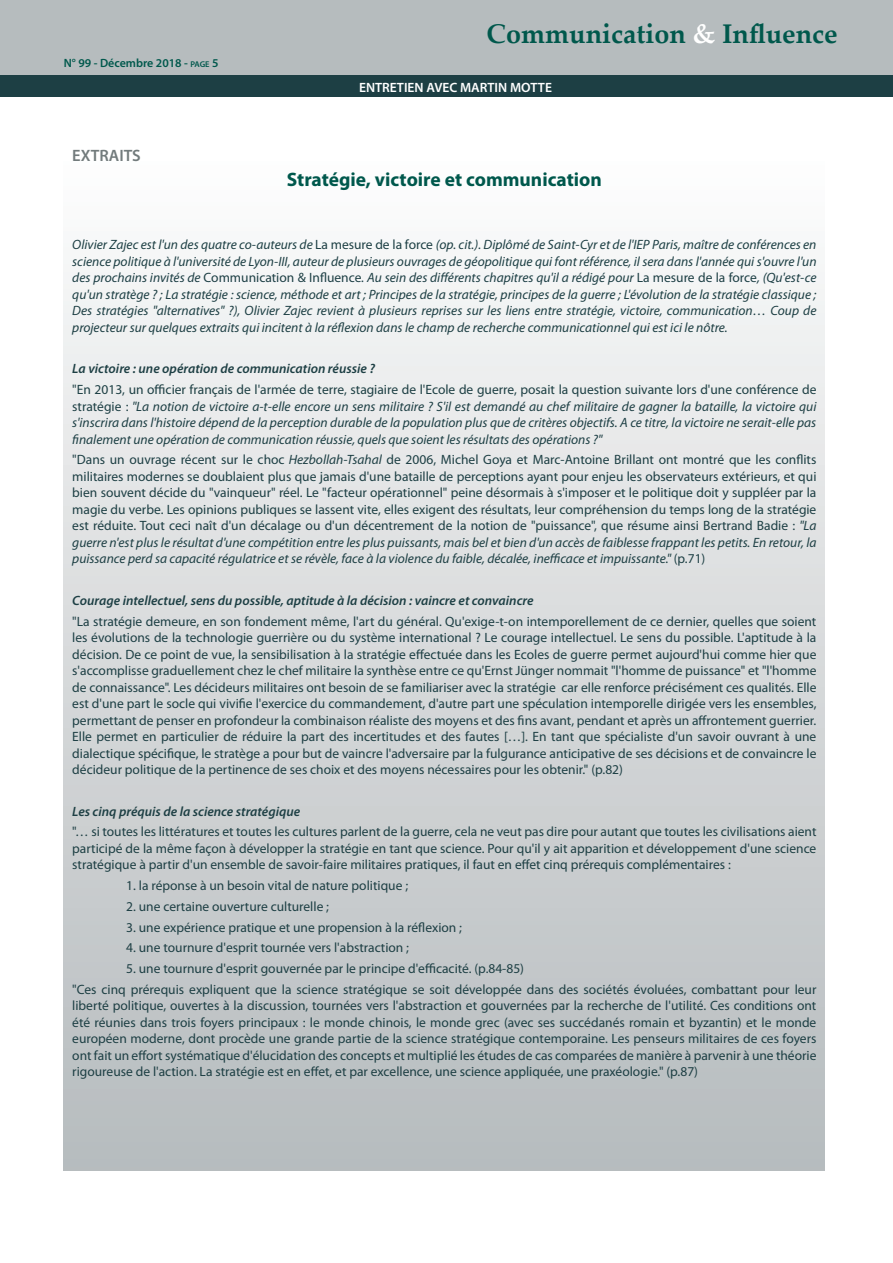
<style>
.page{position:relative;width:893px;height:1263px;background:#fff}
.page>*{position:absolute;margin:0;border:0;box-sizing:border-box;transform-origin:0 0}
.t1{font:700 27px "Palatino Linotype";color:#00584c}
.Titre_article_P1-4{font:700 19.5px "Myriad Pro";color:#00584c}
.Titre_colonnes{font:600 16.5px "Myriad Pro";color:#727b7c}
.Style_de_paragraphe{font:13.5px/16.5px "Myriad Pro";color:#1d3f44;text-align:justify}
.Style_de_paragraphe-2{font:italic 13.5px/16.5px "Myriad Pro";color:#1d3f44;text-align:justify}
.Style_de_paragraphe-3{font:italic 600 13.5px "Myriad Pro";color:#1d3f44}
.t2{font:600 13.5px "Myriad Pro";color:#fff}
.t3{font:600 12px "Myriad Pro";color:#00584c}
.s1{font-size:8.4px}
.s2{color:#fff}
.s3{font-style:normal}
.s4{font-style:italic}
</style>
<div class="page">
<div style="left:0;top:0;width:893px;height:74px;background:#b6bcbe"></div>
<div style="left:0;top:76px;width:893px;height:21px;background:#1d3f44"></div>
<div style="left:64px;top:123px;width:761px;height:1047px;background:linear-gradient(to bottom,#fff,#b4b9bc)"></div>
<p class="t3" style="left:64px;top:55px;width:156px">N° 99 - Décembre 2018 - <span class="s1">page</span> 5</p>
<p class="Titre_colonnes" style="left:72px;top:145px;width:70px">EXTRAITS</p>
<p class="t1" style="left:487px;top:14px;width:353px">Communication <span class="s2">&amp;</span> Influence</p>
<p class="t2" style="left:359px;top:79px;width:194px">ENTRETIEN AVEC MARTIN MOTTE</p>
<p class="Titre_article_P1-4" style="left:287px;top:167px;width:317px">Stratégie, victoire et communication</p>
<p class="Style_de_paragraphe-2" style="left:72px;top:236px;width:746px">Olivier Zajec est l'un des quatre co-auteurs de <span class="s3">La mesure de la force</span> (op. cit.). Diplômé de Saint-Cyr et de l'IEP Paris, maître de conférences en science politique à l'université de Lyon-III, auteur de plusieurs ouvrages de géopolitique qui font référence, il sera dans l'année qui s'ouvre l'un des prochains invités de <span class="s3">Communication &amp; Influence</span>. Au sein des différents chapitres qu'il a rédigé pour <span class="s3">La mesure de la force</span>, (Qu'est-ce qu'un stratège ? ; La stratégie : science, méthode et art ; Principes de la stratégie, principes de la guerre ; L'évolution de la stratégie classique ; Des stratégies "alternatives" ?), Olivier Zajec revient à plusieurs reprises sur les liens entre stratégie, victoire, communication… Coup de projecteur sur quelques extraits qui incitent à la réflexion dans le champ de recherche communicationnel qui est ici le nôtre.</p>
<p class="Style_de_paragraphe-3" style="left:72px;top:360px;width:304px">La victoire : une opération de communication réussie ?</p>
<p class="Style_de_paragraphe-2" style="left:72px;top:381px;width:746px"><span class="s3">"En 2013, un officier français de l'armée de terre, stagiaire de l'Ecole de guerre, posait la question suivante lors d'une conférence de stratégie :</span> "La notion de victoire a-t-elle encore un sens militaire ? S'il est demandé au chef militaire de gagner la bataille, la victoire qui s'inscrira dans l'histoire dépend de la perception durable de la population plus que de critères objectifs. A ce titre, la victoire ne serait-elle pas finalement une opération de communication réussie, quels que soient les résultats des opérations ?"</p>
<p class="Style_de_paragraphe" style="left:72px;top:451px;width:746px">"Dans un ouvrage récent sur le choc <span class="s4">Hezbollah-Tsahal</span> de 2006, Michel Goya et Marc-Antoine Brillant ont montré que les conflits militaires modernes se doublaient plus que jamais d'une bataille de perceptions ayant pour enjeu les observateurs extérieurs, et qui bien souvent décide du "vainqueur" réel. Le "facteur opérationnel" peine désormais à s'imposer et le politique doit y suppléer par la magie du verbe. Les opinions publiques se lassent vite, elles exigent des résultats, leur compréhension du temps long de la stratégie est réduite. Tout ceci naît d'un décalage ou d'un décentrement de la notion de "puissance", que résume ainsi Bertrand Badie : <span class="s4">"La guerre n'est plus le résultat d'une compétition entre les plus puissants, mais bel et bien d'un accès de faiblesse frappant les petits. En retour, la puissance perd sa capacité régulatrice et se révèle, face à la violence du faible, décalée, inefficace et impuissante."</span> (p.71)</p>
<p class="Style_de_paragraphe-3" style="left:72px;top:592px;width:463px">Courage intellectuel, sens du possible, aptitude à la décision : vaincre et convaincre</p>
<p class="Style_de_paragraphe" style="left:72px;top:612px;width:746px">"La stratégie demeure, en son fondement même, l'art du général. Qu'exige-t-on intemporellement de ce dernier, quelles que soient les évolutions de la technologie guerrière ou du système international ? Le courage intellectuel. Le sens du possible. L'aptitude à la décision. De ce point de vue, la sensibilisation à la stratégie effectuée dans les Ecoles de guerre permet aujourd'hui comme hier que s'accomplisse graduellement chez le chef militaire la synthèse entre ce qu'Ernst Jünger nommait "l'homme de puissance" et "l'homme de connaissance". Les décideurs militaires ont besoin de se familiariser avec la stratégie car elle renforce précisément ces qualités. Elle est d'une part le socle qui vivifie l'exercice du commandement, d'autre part une spéculation intemporelle dirigée vers les ensembles, permettant de penser en profondeur la combinaison réaliste des moyens et des fins avant, pendant et après un affrontement guerrier.<br>Elle permet en particulier de réduire la part des incertitudes et des fautes […]. En tant que spécialiste d'un savoir ouvrant à une dialectique spécifique, le stratège a pour but de vaincre l'adversaire par la fulgurance anticipative de ses décisions et de convaincre le décideur politique de la pertinence de ses choix et des moyens nécessaires pour les obtenir." (p.82)</p>
<p class="Style_de_paragraphe-3" style="left:72px;top:802px;width:230px">Les cinq préquis de la science stratégique</p>
<p class="Style_de_paragraphe" style="left:72px;top:823px;width:746px">"… si toutes les littératures et toutes les cultures parlent de la guerre, cela ne veut pas dire pour autant que toutes les civilisations aient participé de la même façon à développer la stratégie en tant que science. Pour qu'il y ait apparition et développement d'une science stratégique à partir d'un ensemble de savoir-faire militaires pratiques, il faut en effet cinq prérequis complémentaires :</p>
<p class="Style_de_paragraphe" style="left:126px;top:877px;width:283px">1. la réponse à un besoin vital de nature politique ;</p>
<p class="Style_de_paragraphe" style="left:126px;top:898px;width:204px">2. une certaine ouverture culturelle ;</p>
<p class="Style_de_paragraphe" style="left:126px;top:918px;width:337px">3. une expérience pratique et une propension à la réflexion ;</p>
<p class="Style_de_paragraphe" style="left:126px;top:939px;width:284px">4. une tournure d'esprit tournée vers l'abstraction ;</p>
<p class="Style_de_paragraphe" style="left:126px;top:960px;width:399px">5. une tournure d'esprit gouvernée par le principe d'efficacité. (p.84-85)</p>
<p class="Style_de_paragraphe" style="left:72px;top:981px;width:746px">"Ces cinq prérequis expliquent que la science stratégique se soit développée dans des sociétés évoluées, combattant pour leur liberté politique, ouvertes à la discussion, tournées vers l'abstraction et gouvernées par la recherche de l'utilité. Ces conditions ont été réunies dans trois foyers principaux : le monde chinois, le monde grec (avec ses succédanés romain et byzantin) et le monde européen moderne, dont procède une grande partie de la science stratégique contemporaine. Les penseurs militaires de ces foyers ont fait un effort systématique d'élucidation des concepts et multiplié les études de cas comparées de manière à parvenir à une théorie rigoureuse de l'action. La stratégie est en effet, et par excellence, une science appliquée, une praxéologie." (p.87)</p>
</div>
